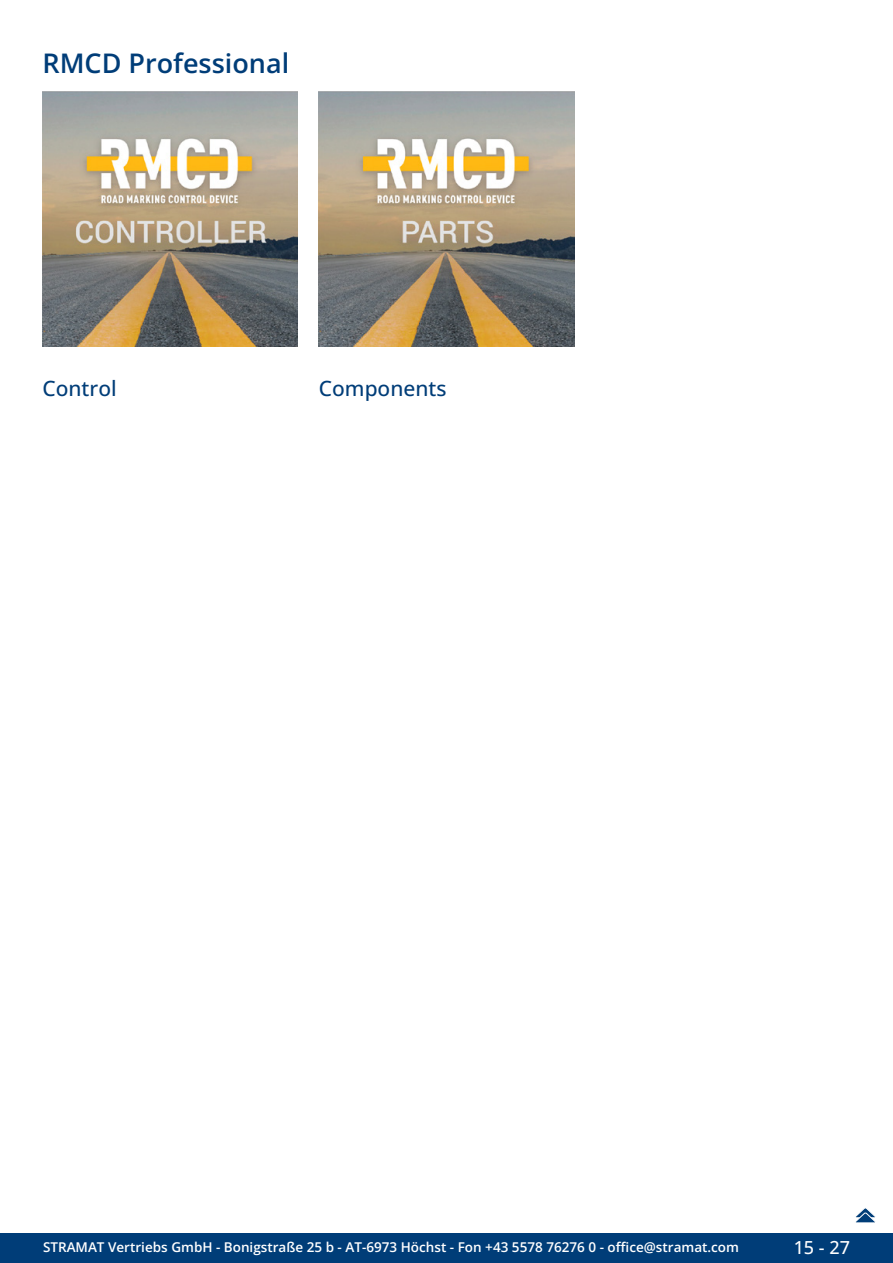
<style>
.page{position:relative;width:893px;height:1263px;background:#fff}
.page>*{position:absolute;margin:0;border:0;box-sizing:border-box;transform-origin:0 0}
.GruppeName{font:600 27px "Open Sans";color:#003d78}
.Übersicth{font:500 21px "Open Sans";color:#003d78}
.t1{font:500 18px "Open Sans";color:#fff}
.t2{font:600 13.5px "Open Sans";color:#fff}
</style>
<div class="page">
<div style="left:0;top:1233px;width:893px;height:30px;background:#003d78"></div>
<img style="left:43px;top:91px;width:255px;height:256px">
<img style="left:319px;top:91px;width:255px;height:256px">
<svg style="left:855px;top:1208px;width:21px;height:15px"></svg>
<p class="GruppeName" style="left:43px;top:44px;width:248px">RMCD Professional</p>
<p class="Übersicth" style="left:43px;top:374px;width:76px">Control</p>
<p class="Übersicth" style="left:319px;top:374px;width:129px">Components</p>
<p class="t2" style="left:43px;top:1238px;width:698px">STRAMAT Vertriebs GmbH - Bonigstraße 25 b - AT-6973 Höchst - Fon +43 5578 76276 0 - office@stramat.com</p>
<h3 class="t1" style="left:794px;top:1234px;width:58px">15 - 27</h3>
</div>
